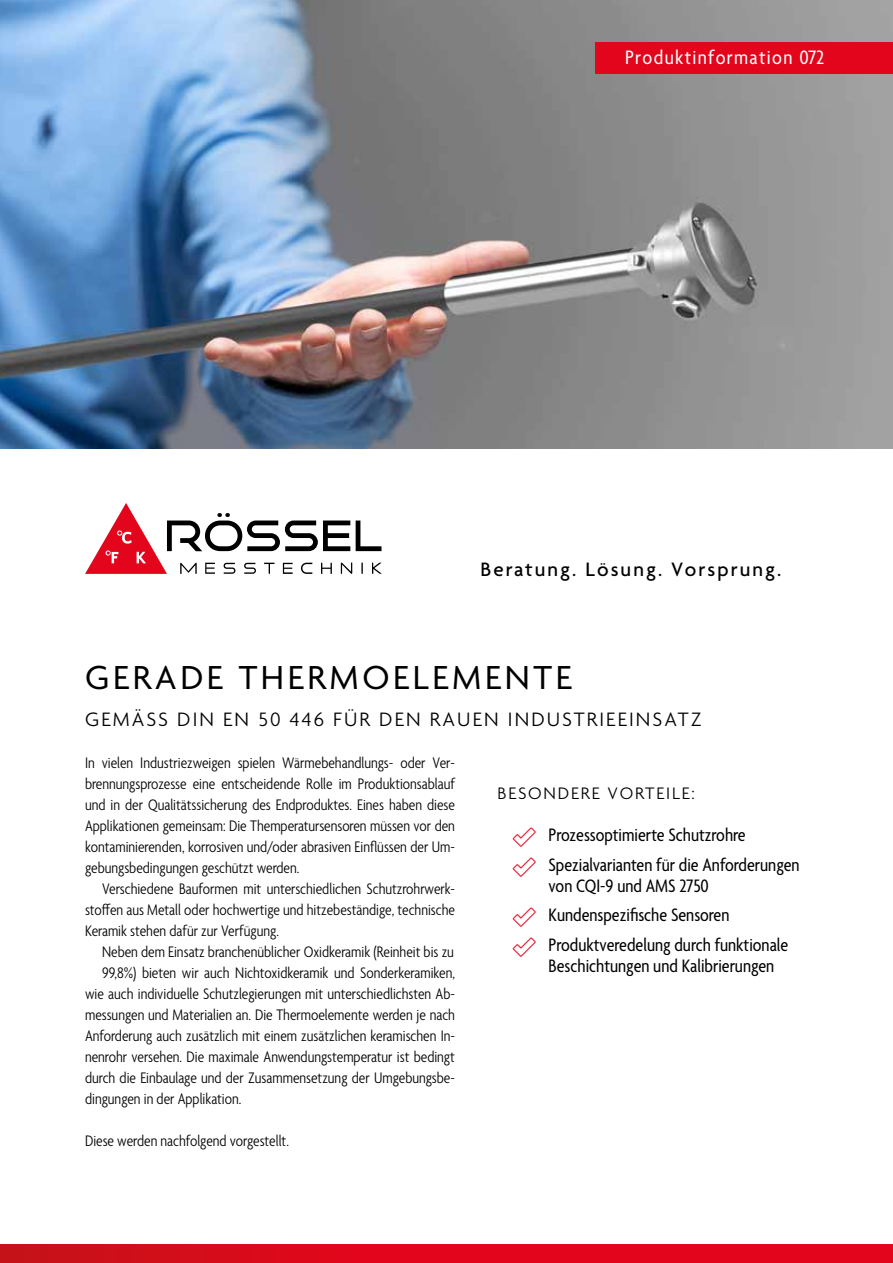
<style>
.page{position:relative;width:893px;height:1263px;background:#fff}
.page>*{position:absolute;margin:0;border:0;box-sizing:border-box;transform-origin:0 0}
.t1{font:36px "Agenda";letter-spacing:.1em;color:#000}
.t2{font:300 21px "Agenda";letter-spacing:.1em;color:#000}
.t3{font:500 21px "Agenda";letter-spacing:.1em;color:#000}
.t4{font:condensed 21px "Agenda";letter-spacing:.06em;color:#fff;scale:1.05 1}
.t5{font:condensed 19.5px/29.5px "Agenda";color:#000}
.t6{font:300 18px "Agenda";letter-spacing:.1em;color:#000}
.t7{font:300 condensed 16.5px/21px "Agenda";color:#000;text-align:justify}
</style>
<div class="page">
<div style="left:0;top:1245px;width:893px;height:18px;background:linear-gradient(to right,#ce0f19,#eb011c)"></div>
<svg style="left:85px;top:503px;width:297px;height:71px"></svg>
<img style="left:0;top:0;width:893px;height:448px">
<div style="left:595px;top:43px;width:298px;height:31px;background:#e3051b"></div>
<p class="t4" style="left:625px;top:46px;width:191px">Produktinformation 072</p>
<p class="t3" style="left:480px;top:558px;width:302px">Beratung. Lösung. Vorsprung.</p>
<h1 class="t1" style="left:85px;top:658px;width:488px">GERADE THERMOELEMENTE</h1>
<p class="t2" style="left:85px;top:708px;width:618px">GEMÄSS DIN EN 50 446 FÜR DEN RAUEN INDUSTRIEEINSATZ</p>
<p class="t7" style="left:85px;top:753px;width:371px">In vielen Industriezweigen spielen Wärmebehandlungs- oder Ver&shy;brennungsprozesse eine entscheidende Rolle im Produktionsablauf und in der Qualitätssicherung des Endproduktes. Eines haben diese Applikationen gemeinsam: Die Themperatursensoren müssen vor den kontaminierenden, korrosiven und/oder abrasiven Einflüssen der Um&shy;gebungsbedingungen geschützt werden.</p>
<p class="t7" style="left:85px;top:879px;width:371px;text-indent:17px">Verschiedene Bauformen mit unterschiedlichen Schutzrohrwerk&shy;stoffen aus Metall oder hochwertige und hitzebeständige, technische Keramik stehen dafür zur Verfügung.</p>
<p class="t7" style="left:102px;top:942px;width:353px">Neben dem Einsatz branchenüblicher Oxidkeramik (Reinheit bis zu</p>
<p class="t7" style="left:102px;top:963px;width:354px">99,8%) bieten wir auch Nichtoxidkeramik und Sonderkeramiken,</p>
<p class="t7" style="left:85px;top:984px;width:371px">wie auch individuelle Schutzlegierungen mit unterschiedlichsten Ab-</p>
<p class="t7" style="left:85px;top:1005px;width:371px">messungen und Materialien an. Die Thermoelemente werden je nach</p>
<p class="t7" style="left:85px;top:1026px;width:371px">Anforderung auch zusätzlich mit einem zusätzlichen keramischen In-</p>
<p class="t7" style="left:85px;top:1047px;width:371px">nenrohr versehen. Die maximale Anwendungstemperatur ist bedingt</p>
<p class="t7" style="left:85px;top:1068px;width:371px">durch die Einbaulage und der Zusammensetzung der Umgebungsbe-</p>
<p class="t7" style="left:85px;top:1089px;width:158px">dingungen in der Applikation.</p>
<p class="t7" style="left:85px;top:1131px;width:206px">Diese werden nachfolgend vorgestellt.</p>
<p class="t6" style="left:497px;top:784px;width:199px">BESONDERE VORTEILE:</p>
<p class="t5" style="left:549px;top:821px;width:253px">Prozessoptimierte Schutzrohre<br>Spezialvarianten für die Anforderungen</p>
<p class="t5" style="left:549px;top:872px;width:241px">von CQI-9 und AMS 2750<br>Kundenspezifische Sensoren<br>Produktveredelung durch funktionale</p>
<p class="t5" style="left:549px;top:952px;width:227px">Beschichtungen und Kalibrierungen</p>
</div>
